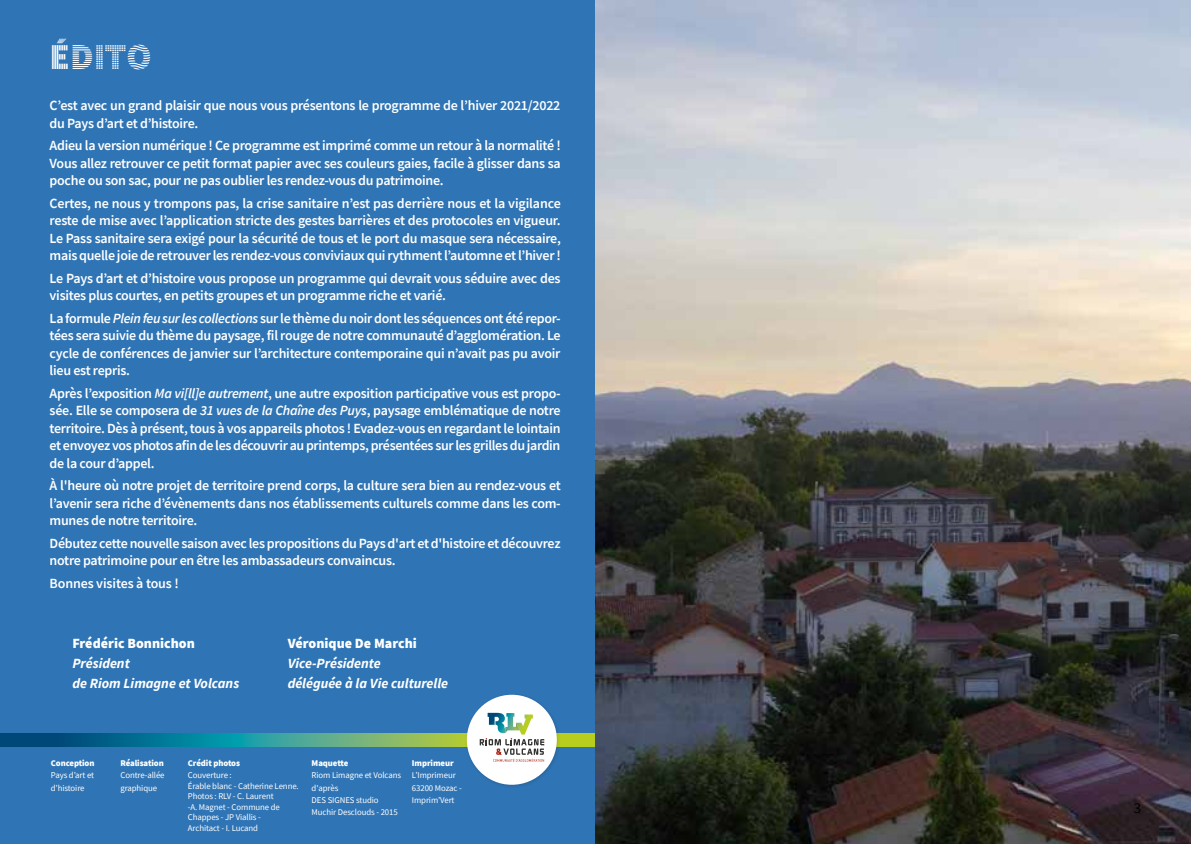
<style>
.page{position:relative;width:1191px;height:844px;background:#fff}
.page>*{position:absolute;margin:0;border:0;box-sizing:border-box;transform-origin:0 0}
.t1{font:900 36.75px "Source Sans Pro DISPLAYV2";color:#fff}
.t2{font:14.88px "Source Sans Pro";color:#000}
.t3{font:600 14px/17.5px "Source Sans Pro";letter-spacing:-.02em;color:#fff;text-align:justify}
.t4{font:italic 700 14px "Source Sans Pro";color:#fff}
.t5{font:900 14px "Source Sans Pro";color:#fff}
.t6{font:8.75px/12.2px "Source Sans Pro";letter-spacing:-.01em;color:#fff}
.t7{font:900 8.75px "Source Sans Pro";letter-spacing:-.01em;color:#fff}
.s1{font-style:italic}
</style>
<div class="page">
<div style="left:0;top:0;width:605px;height:843px;background:#2f74b5"></div>
<svg style="left:1px;top:733px;width:594px;height:12px;background:#3d917d"></svg>
<div style="left:465px;top:692px;width:95px;height:96px;background:#000;opacity:.11"></div>
<div style="left:467px;top:694px;width:90px;height:90px;background:#fff;border-radius:50%"></div>
<svg style="left:480px;top:712px;width:64px;height:49px"></svg>
<img style="left:595px;top:0;width:596px;height:843px">
<h1 class="t1" style="left:50px;top:37px;width:103px">ÉDITO</h1>
<p class="t3" style="left:50px;top:97px;width:512px">C’est avec un grand plaisir que nous vous présentons le programme de l’hiver 2021/2022 du Pays d’art et d’histoire.</p>
<p class="t3" style="left:50px;top:137px;width:512px">Adieu la version numérique ! Ce programme est imprimé comme un retour à la normalité !<br>Vous allez retrouver ce petit format papier avec ses couleurs gaies, facile à glisser dans sa poche ou son sac, pour ne pas oublier les rendez-vous du patrimoine.</p>
<p class="t3" style="left:50px;top:194px;width:513px">Certes, ne nous y trompons pas, la crise sanitaire n’est pas derrière nous et la vigilance reste de mise avec l’application stricte des gestes barrières et des protocoles en vigueur.<br>Le Pass sanitaire sera exigé pour la sécurité de tous et le port du masque sera nécessaire, mais quelle joie de retrouver les rendez-vous conviviaux qui rythment l’automne et l’hiver!</p>
<p class="t3" style="left:50px;top:269px;width:512px">Le Pays d’art et d’histoire vous propose un programme qui devrait vous séduire avec des visites plus courtes, en petits groupes et un programme riche et varié.</p>
<p class="t3" style="left:50px;top:309px;width:512px">La formule <span class="s1">Plein feu sur les collections</span> sur le thème du noir dont les séquences ont été repor&shy;tées sera suivie du thème du paysage, fil rouge de notre communauté d’agglomération. Le cycle de conférences de janvier sur l’architecture contemporaine qui n’avait pas pu avoir lieu est repris.</p>
<p class="t3" style="left:50px;top:384px;width:512px">Après l’exposition <span class="s1">Ma vi[ll]e autrement</span>, une autre exposition participative vous est propo&shy;sée. Elle se composera de <span class="s1">31 vues de la Chaîne des Puys</span>, paysage emblématique de notre territoire. Dès à présent, tous à vos appareils photos ! Evadez-vous en regardant le lointain et envoyez vos photos afin de les découvrir au printemps, présentées sur les grilles du jardin de la cour d’appel.</p>
<p class="t3" style="left:50px;top:476px;width:513px">À l'heure où notre projet de territoire prend corps, la culture sera bien au rendez-vous et l’avenir sera riche d’évènements dans nos établissements culturels comme dans les com&shy;munes de notre territoire.</p>
<p class="t3" style="left:50px;top:534px;width:512px">Débutez cette nouvelle saison avec les propositions du Pays d'art et d'histoire et découvrez notre patrimoine pour en être les ambassadeurs convaincus.</p>
<p class="t3" style="left:50px;top:574px;width:131px">Bonnes visites à tous !</p>
<p class="t5" style="left:72px;top:633px;width:124px">Frédéric Bonnichon</p>
<p class="t5" style="left:288px;top:633px;width:131px">Véronique De Marchi</p>
<p class="t4" style="left:72px;top:653px;width:59px">Président</p>
<p class="t4" style="left:288px;top:653px;width:95px">Vice-Présidente</p>
<p class="t4" style="left:72px;top:673px;width:168px">de Riom Limagne et Volcans</p>
<p class="t4" style="left:288px;top:673px;width:162px">déléguée à la Vie culturelle</p>
<p class="t7" style="left:51px;top:756px;width:45px">Conception</p>
<p class="t6" style="left:51px;top:769px;width:45px">Pays d’art et d’histoire</p>
<p class="t7" style="left:120px;top:756px;width:45px">Réalisation</p>
<p class="t6" style="left:120px;top:769px;width:46px">Contre-allée graphique</p>
<p class="t7" style="left:188px;top:756px;width:54px">Crédit photos</p>
<p class="t6" style="left:188px;top:769px;width:112px;line-height:10.5px">Couverture :<br>Érable blanc - Catherine Lenne.<br>Photos : RLV - C. Laurent<br>-A. Magnet - Commune de<br>Chappes - JP Viallis -<br>Architact - I. Lucand</p>
<p class="t7" style="left:312px;top:756px;width:38px">Maquette</p>
<p class="t6" style="left:312px;top:769px;width:91px">Riom Limagne et Volcans d'après<br>DES SIGNES studio<br>Muchir Desclouds - 2015</p>
<p class="t7" style="left:412px;top:756px;width:43px">Imprimeur</p>
<p class="t6" style="left:412px;top:769px;width:51px">L’Imprimeur<br>63200 Mozac -<br>Imprim’Vert</p>
<p class="t2" style="left:1134px;top:797px;width:9px">3</p>
</div>
